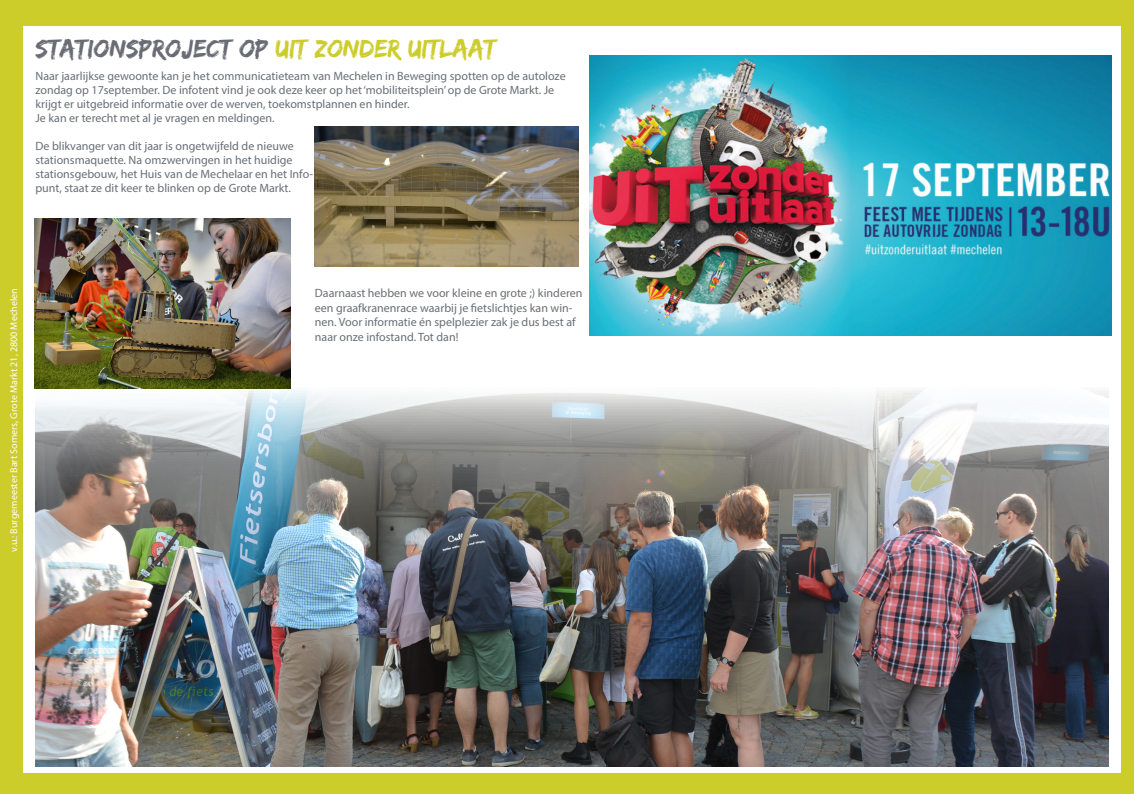
<style>
.page{position:relative;width:1134px;height:794px;background:#cccc2b}
.page>*{position:absolute;margin:0;border:0;box-sizing:border-box;transform-origin:0 0}
.t1{font:26.4px "Edo SZ";color:#696c74}
.t2{font:12px/14.4px "Myriad Pro";color:#696f75}
.t3{font:10px "Myriad Pro";color:#fff}
.s1{color:#cccc2b}
</style>
<div class="page">
<div style="left:23px;top:26px;width:1098px;height:747px;background:#fff"></div>
<img style="left:35px;top:388px;width:1073px;height:378px">
<img style="left:589px;top:56px;width:523px;height:279px">
<img style="left:34px;top:219px;width:257px;height:169px">
<img style="left:315px;top:126px;width:263px;height:141px">
<p class="t1" style="left:35px;top:33px;width:462px">STATIONSPROJECT OP <span class="s1">UIT ZONDER UITLAAT</span></p>
<p class="t2" style="left:35px;top:69px;width:532px;line-height:14px">Naar jaarlijkse gewoonte kan je het communicatieteam van Mechelen in Beweging spotten op de autoloze zondag op 17september. De infotent vind je ook deze keer op het ‘mobiliteitsplein’ op de Grote Markt. Je krijgt er uitgebreid informatie over de werven, toekomstplannen en hinder.</p>
<p class="t2" style="left:35px;top:111px;width:241px">Je kan er terecht met al je vragen en meldingen.</p>
<p class="t2" style="left:35px;top:139px;width:260px">De blikvanger van dit jaar is ongetwijfeld de nieuwe</p>
<p class="t2" style="left:35px;top:153px;width:259px">stationsmaquette. Na omzwervingen in het huidige</p>
<p class="t2" style="left:35px;top:167px;width:279px">stationsgebouw, het Huis van de Mechelaar en het Info-</p>
<p class="t2" style="left:35px;top:181px;width:257px">punt, staat ze dit keer te blinken op de Grote Markt.</p>
<p class="t3" style="left:7px;top:552px;width:265px;rotate:-90deg">v.u.: Burgemeester Bart Somers, Grote Markt 21, 2800 Mechelen</p>
<p class="t2" style="left:315px;top:286px;width:269px">Daarnaast hebben we voor kleine en grote ;) kinderen een graafkranenrace waarbij je fietslichtjes kan win&shy;nen. Voor informatie én spelplezier zak je dus best af naar onze infostand. Tot dan!</p>
</div>
